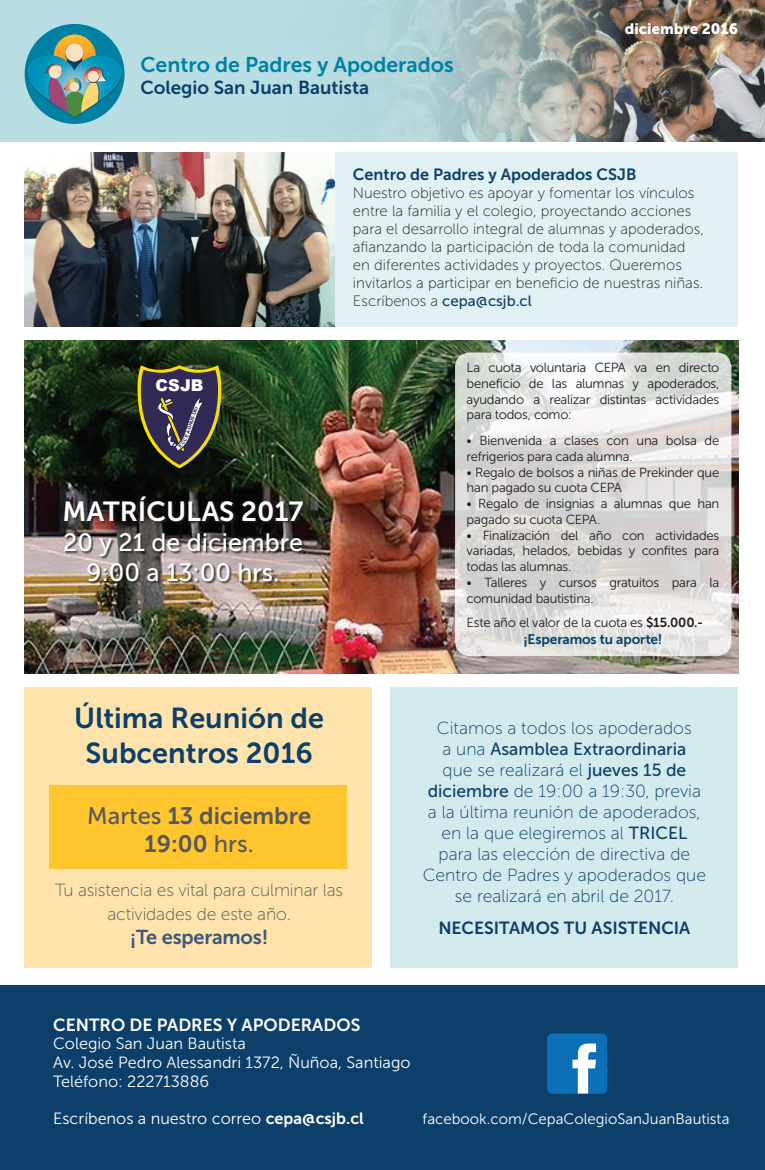
<style>
.page{position:relative;width:765px;height:1170px;background:#fff}
.page>*{position:absolute;margin:0;border:0;box-sizing:border-box;transform-origin:0 0}
.t1{font:28.75px/34.5px "Museo Sans 700";color:#0c3f6a;text-align:center}
.t2{font:27.5px "Museo Sans 700";color:#fff}
.t3{font:25px/30px "Museo Sans 500";color:#fff;text-align:center}
.t4{font:23.75px/28.5px "Museo Sans 700";color:#57585a;text-align:center}
.t5{font:21.25px "Museo Sans 700";color:#0081a3}
.t6{font:20px "Museo Sans 700";letter-spacing:-.01em;color:#3e577d}
.t7{font:18.75px "Museo Sans 700";color:#0c3f6a}
.t8{font:17.5px/21px "Museo Sans 100";color:#0c3f6a;text-align:center}
.t9{font:17.5px/24px "Museo Sans 100";letter-spacing:-.01em;color:#57585a;text-align:center}
.t10{font:17.5px "Museo Sans 500";color:#0c3f6a}
.t11{font:17.5px "Museo Sans 700";color:#fff}
.t12{font:17.5px "Museo Sans 700";color:#0c3f6a}
.t13{font:16.25px/18.8px "Museo Sans 300";color:#fff}
.t14{font:16.25px "Museo Sans 700";color:#0c3f6a}
.t15{font:900 16.25px "Arial";color:#fff}
.t16{font:15px/18px "Museo Sans 100";color:#231f20}
.t17{font:15px "Museo Sans 300";color:#fff}
.t18{font:15px "Museo Sans 500";color:#0c3f6a}
.t19{font:15px "Museo Sans 900";color:#fff}
.t20{font:13.75px "Museo Sans 700";letter-spacing:-.01em;color:#0c3f6a}
.t21{font:13.12px/15.8px "Museo Sans 300";letter-spacing:-.02em;color:#231f20}
.t22{font:700 5px "Arial";color:#292250}
.s1{font-family:"Museo Sans 100";color:#231f20}
.s2{font-family:"Museo Sans 700"}
.s3{font-family:"Museo Sans 500"}
.s4{font-family:"Museo Sans 100"}
</style>
<div class="page">
<div style="left:25px;top:687px;width:347px;height:280px;background:#fee4ac"></div>
<div style="left:49px;top:785px;width:298px;height:84px;background:#fec52e"></div>
<img style="left:755px;top:0;width:10px;height:142px">
<img style="left:626px;top:0;width:129px;height:142px">
<svg style="left:0;top:0;width:626px;height:142px;background:#aecbcd"></svg>
<div style="left:25px;top:24px;width:100px;height:100px;background:#0081a3;border-radius:50%"></div>
<div style="left:54px;top:35px;width:42px;height:42px;background:#faad29;border-radius:50%"></div>
<div style="left:65px;top:43px;width:19px;height:19px;background:#231f20;opacity:.48"></div>
<div style="left:65px;top:43px;width:18px;height:19px;background:#f9e2c2;border-radius:50%"></div>
<img style="left:27px;top:54px;width:95px;height:63px">
<div style="left:70px;top:82px;width:9px;height:10px;background:#f9e2c2;border-radius:50%"></div>
<div style="left:313px;top:152px;width:425px;height:175px;background:#e1f0f2"></div>
<img style="left:25px;top:340px;width:713px;height:333px">
<svg style="left:455px;top:352px;width:276px;height:304px"></svg>
<div style="left:65px;top:496px;width:241px;height:88px;background:#231f20;opacity:.75"></div>
<div style="left:391px;top:687px;width:347px;height:280px;background:#d3eaed"></div>
<div style="left:0;top:985px;width:765px;height:184px;background:#0c3f6a"></div>
<div style="left:547px;top:1033px;width:60px;height:60px;background:#0c70b9;border-radius:5px"></div>
<svg style="left:572px;top:1043px;width:24px;height:50px"></svg>
<img style="left:25px;top:152px;width:309px;height:175px">
<svg style="left:137px;top:365px;width:85px;height:103px;background:#4b4541"></svg>
<h3 class="t5" style="left:140px;top:53px;width:315px">Centro de Padres y Apoderados</h3>
<h3 class="t7" style="left:140px;top:77px;width:230px">Colegio San Juan Bautista</h3>
<p class="t19" style="left:625px;top:21px;width:115px">diciembre 2016</p>
<p class="t15" style="left:156px;top:374px;width:49px">CSJB</p>
<p class="t22" style="left:184px;top:432px;width:20px;rotate:-72deg">AGNUS</p>
<h2 class="t2" style="left:63px;top:495px;width:242px">MATRÍCULAS 2017</h2>
<h3 class="t3" style="left:63px;top:527px;width:241px">20 y 21 de diciembre<br>9:00 a 13:00 hrs.</h3>
<p class="t14" style="left:353px;top:165px;width:285px">Centro de Padres y Apoderados CSJB</p>
<p class="t16" style="left:353px;top:184px;width:353px">Nuestro objetivo es apoyar y fomentar los vínculos entre la familia y el colegio, proyectando acciones para el desarrollo integral de alumnas y apoderados, afianzando la participación de toda la comunidad en diferentes actividades y proyectos. Queremos invitarlos a participar en beneficio de nuestras niñas.</p>
<p class="t18" style="left:353px;top:293px;width:180px"><span class="s1">Escríbenos a</span> cepa@csjb.cl</p>
<p class="t21" style="left:467px;top:360px;width:254px;text-align:justify">La cuota voluntaria CEPA va en directo beneficio de las alumnas y apoderados, ayudando a realizar distintas actividades para todos, como:</p>
<p class="t21" style="left:467px;top:433px;width:254px">• Bienvenida a clases con una bolsa de refrigerios para cada alumna.</p>
<p class="t21" style="left:467px;top:464px;width:254px">• Regalo de bolsos a niñas de Prekinder que han pagado su cuota CEPA</p>
<p class="t21" style="left:467px;top:496px;width:254px">• Regalo de insignias a alumnas que han pagado su cuota CEPA.</p>
<p class="t21" style="left:467px;top:527px;width:254px;text-align:justify">• Finalización del año con actividades variadas, helados, bebidas y confites para todas las alumnas.</p>
<p class="t21" style="left:467px;top:574px;width:254px">• Talleres y cursos gratuitos para la comunidad bautistina.</p>
<p class="t21" style="left:467px;top:615px;width:238px">Este año el valor de la cuota es <span class="s2">$15.000.-</span></p>
<p class="t20" style="left:524px;top:631px;width:140px">¡Esperamos tu aporte!</p>
<h1 class="t1" style="left:74px;top:701px;width:251px">Última Reunión de<br>Subcentros 2016</h1>
<h3 class="t4" style="left:87px;top:801px;width:225px"><span class="s3">Martes</span> 13 diciembre<br>19:00 <span class="s3">hrs.</span></h3>
<h3 class="t9" style="left:55px;top:877px;width:289px">Tu asistencia es vital para culminar las actividades de este año.</h3>
<h3 class="t6" style="left:130px;top:925px;width:140px">¡Te esperamos!</h3>
<h3 class="t8" style="left:437px;top:717px;width:256px">Citamos a todos los apoderados</h3>
<h3 class="t10" style="left:442px;top:739px;width:246px"><span class="s4">a una</span> Asamblea Extraordinaria</h3>
<h3 class="t8" style="left:423px;top:759px;width:285px">que se realizará el <span class="s3">jueves 15 de diciembre</span> de 19:00 a 19:30, previa a la última reunión de apoderados, en la que elegiremos al <span class="s3">TRICEL </span>para las elección de directiva de<br>Centro de Padres y apoderados que se realizará en abril de 2017.</h3>
<h3 class="t12" style="left:438px;top:918px;width:254px">NECESITAMOS TU ASISTENCIA</h3>
<h3 class="t11" style="left:53px;top:1014px;width:309px">CENTRO DE PADRES Y APODERADOS</h3>
<p class="t13" style="left:53px;top:1034px;width:359px">Colegio San Juan Bautista<br>Av. José Pedro Alessandri 1372, Ñuñoa, Santiago<br>Teléfono: 222713886</p>
<p class="t13" style="left:53px;top:1109px;width:312px">Escríbenos a nuestro correo <span class="s2">cepa@csjb.cl</span></p>
<p class="t17" style="left:423px;top:1110px;width:308px">facebook.com/CepaColegioSanJuanBautista</p>
</div>
